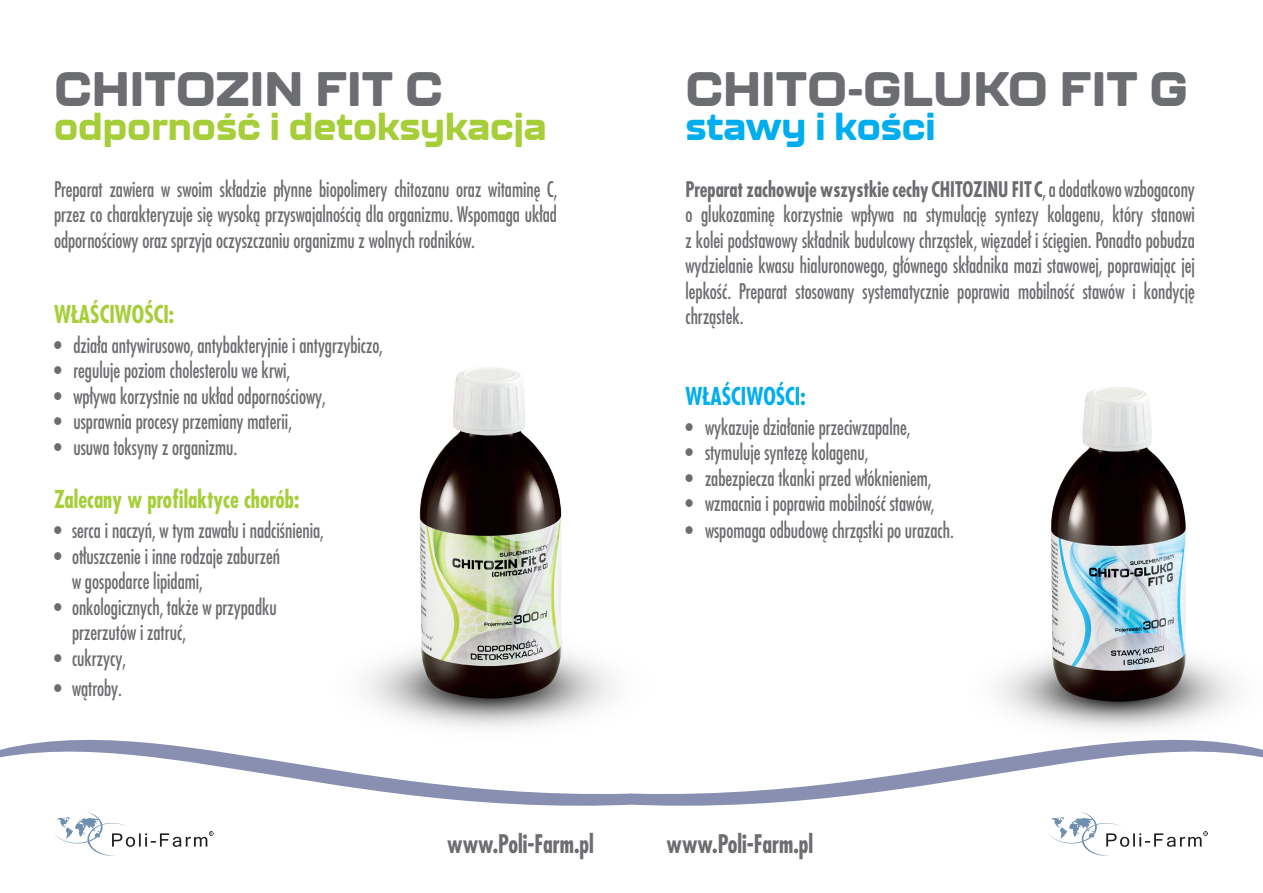
<style>
.page{position:relative;width:1263px;height:893px;background:#fff}
.page>*{position:absolute;margin:0;border:0;box-sizing:border-box;transform-origin:0 0}
.t1{font:800 48px "Kallisto";color:#6c6d70}
.t2{font:800 36px "Kallisto";color:#a6ce39}
.t3{font:800 36px "Kallisto";color:#00aeef}
.t4{font:700 condensed 25.05px "Futura LT Pro";color:#6c6d70;scale:.89 1}
.t5{font:700 condensed 24px "Futura LT Pro";color:#a6ce39;scale:.89 1}
.t6{font:700 condensed 24px "Futura LT Pro";color:#00aeef;scale:.89 1}
.t7{font:500 condensed 21px/25.5px "Futura LT Pro";color:#6c6d70;text-align:justify;scale:.89 1}
.s1{font-size:57.9px;color:#fff}
.s2{font-weight:700}
</style>
<div class="page">
<svg style="left:0;top:739px;width:336px;height:46px"></svg>
<svg style="left:653px;top:763px;width:314px;height:43px"></svg>
<svg style="left:55px;top:812px;width:158px;height:44px"></svg>
<img style="left:336px;top:367px;width:317px;height:439px">
<img style="left:967px;top:387px;width:296px;height:392px">
<svg style="left:1049px;top:812px;width:159px;height:44px"></svg>
<h1 class="t1" style="left:54px;top:59px;width:448px">CHITOZIN FIT C <span class="s1">C</span></h1>
<h2 class="t2" style="left:54px;top:105px;width:494px">odporność i detoksykacja</h2>
<p class="t7" style="left:54px;top:176px;width:567px">Preparat zawiera w swoim składzie płynne biopolimery chitozanu oraz witaminę C, przez co charakteryzuje się wysoką przyswajalnością dla organizmu. Wspomaga układ odpornościowy oraz sprzyja oczyszczaniu organizmu z wolnych rodników.</p>
<p class="t5" style="left:54px;top:298px;width:137px">WŁAŚCIWOŚCI:</p>
<p class="t7" style="left:54px;top:332px;width:371px">• działa antywirusowo, antybakteryjnie i antygrzybiczo,</p>
<p class="t7" style="left:54px;top:357px;width:267px">• reguluje poziom cholesterolu we krwi,</p>
<p class="t7" style="left:54px;top:383px;width:307px">• wpływa korzystnie na układ odpornościowy,</p>
<p class="t7" style="left:54px;top:408px;width:269px">• usprawnia procesy przemiany materii,</p>
<p class="t7" style="left:54px;top:434px;width:207px">• usuwa toksyny z organizmu.</p>
<p class="t5" style="left:54px;top:483px;width:277px">Zalecany w profilaktyce chorób:</p>
<p class="t7" style="left:54px;top:517px;width:305px">• serca i naczyń, w tym zawału i nadciśnienia,</p>
<p class="t7" style="left:72px;top:543px;width:235px;text-indent:-18px">• otłuszczenie i inne rodzaje zaburzeń w gospodarce lipidami,</p>
<p class="t7" style="left:72px;top:594px;width:232px;text-indent:-18px">• onkologicznych, także w przypadku przerzutów i zatruć,</p>
<p class="t7" style="left:54px;top:645px;width:83px">• cukrzycy,</p>
<p class="t7" style="left:54px;top:675px;width:78px">• wątroby.</p>
<h1 class="t1" style="left:685px;top:59px;width:504px">CHITO-GLUKO FIT G</h1>
<h2 class="t3" style="left:685px;top:105px;width:252px">stawy i kości</h2>
<p class="t7" style="left:685px;top:176px;width:574px"><span class="s2">Preparat zachowuje wszystkie cechy CHITOZINU FIT C</span>, a dodatkowo wzbogacony o glukozaminę korzystnie wpływa na stymulację syntezy kolagenu, który stanowi z kolei podstawowy składnik budulcowy chrząstek, więzadeł i ścięgien. Ponadto pobudza wydzielanie kwasu hialuronowego, głównego składnika mazi stawowej, poprawiając jej lepkość. Preparat stosowany systematycznie poprawia mobilność stawów i kondycję chrząstek.</p>
<p class="t6" style="left:685px;top:380px;width:137px">WŁAŚCIWOŚCI:</p>
<p class="t7" style="left:685px;top:414px;width:254px">• wykazuje działanie przeciwzapalne,</p>
<p class="t7" style="left:685px;top:439px;width:207px">• stymuluje syntezę kolagenu,</p>
<p class="t7" style="left:685px;top:465px;width:278px">• zabezpiecza tkanki przed włóknieniem,</p>
<p class="t7" style="left:685px;top:490px;width:281px">• wzmacnia i poprawia mobilność stawów,</p>
<p class="t7" style="left:685px;top:517px;width:303px">• wspomaga odbudowę chrząstki po urazach.</p>
<p class="t4" style="left:447px;top:827px;width:166px">www.Poli-Farm.pl</p>
<p class="t4" style="left:666px;top:827px;width:166px">www.Poli-Farm.pl</p>
</div>
